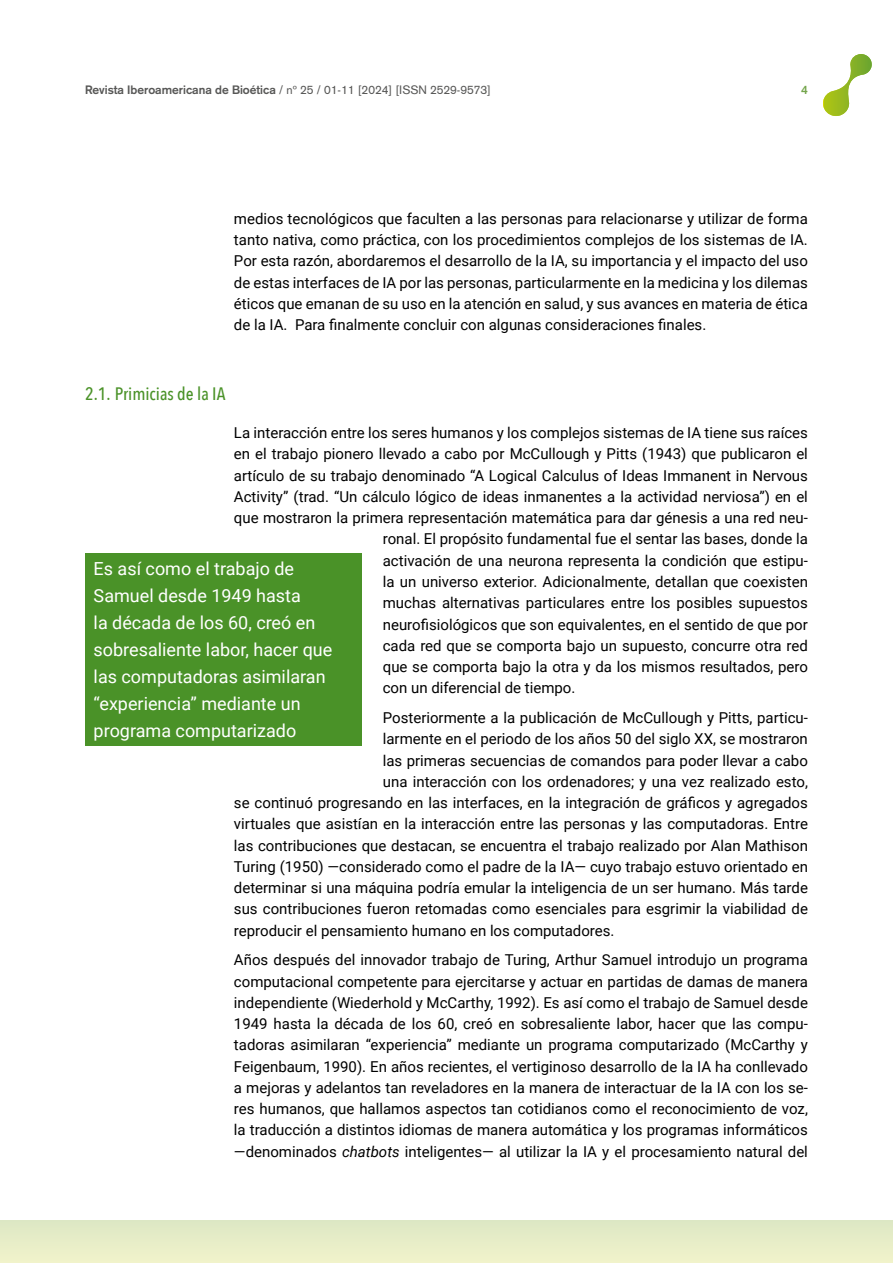
<style>
.page{position:relative;width:893px;height:1263px;background:#fff}
.page>*{position:absolute;margin:0;border:0;box-sizing:border-box;transform-origin:0 0}
.t1{font:18px/27px "Roboto";color:#fff}
.t2{font:500 18px "Avenir Next Condensed";color:#4a9228}
.t3{font:15px/21.3px "Roboto";color:#000;text-align:justify}
.t4{font:12px "Akzidenz Grotesk";color:#575756}
.t5{font:700 12px "Akzidenz Grotesk";color:#74a54c}
.s1{font-weight:700}
.s2{font-style:italic}
</style>
<div class="page">
<div style="left:0;top:1220px;width:893px;height:43px;background:#e7edc8"></div>
<svg style="left:823px;top:54px;width:49px;height:62px"></svg>
<div style="left:85px;top:553px;width:277px;height:192px;background:#4a9228"></div>
<p class="t4" style="left:85px;top:83px;width:407px"><span class="s1">Revista Iberoamericana de Bioética</span> / nº 25 / 01-11 [2024] [ISSN 2529-9573]</p>
<p class="t5" style="left:801px;top:83px;width:8px">4</p>
<p class="t3" style="left:234px;top:207px;width:575px">medios tecnológicos que faculten a las personas para relacionarse y utilizar de forma tanto nativa, como práctica, con los procedimientos complejos de los sistemas de IA.<br>Por esta razón, abordaremos el desarrollo de la IA, su importancia y el impacto del uso de estas interfaces de IA por las personas, particularmente en la medicina y los dilemas éticos que emanan de su uso en la atención en salud, y sus avances en materia de ética de la IA. Para finalmente concluir con algunas consideraciones finales.</p>
<p class="t2" style="left:85px;top:383px;width:142px">2.1. Primicias de la IA</p>
<p class="t3" style="left:234px;top:422px;width:575px">La interacción entre los seres humanos y los complejos sistemas de IA tiene sus raíces</p>
<p class="t3" style="left:234px;top:443px;width:575px">en el trabajo pionero llevado a cabo por McCullough y Pitts (1943) que publicaron el</p>
<p class="t3" style="left:234px;top:464px;width:575px">artículo de su trabajo denominado “A Logical Calculus of Ideas Immanent in Nervous</p>
<p class="t3" style="left:234px;top:485px;width:575px">Activity” (trad. “Un cálculo lógico de ideas inmanentes a la actividad nerviosa”) en el</p>
<p class="t3" style="left:234px;top:507px;width:575px">que mostraron la primera representación matemática para dar génesis a una red neu-</p>
<p class="t3" style="left:383px;top:528px;width:427px">ronal. El propósito fundamental fue el sentar las bases, donde la</p>
<p class="t3" style="left:383px;top:549px;width:427px">activación de una neurona representa la condición que estipu-</p>
<p class="t3" style="left:383px;top:570px;width:427px">la un universo exterior. Adicionalmente, detallan que coexisten</p>
<p class="t3" style="left:383px;top:592px;width:427px">muchas alternativas particulares entre los posibles supuestos</p>
<p class="t3" style="left:383px;top:613px;width:427px">neurofisiológicos que son equivalentes, en el sentido de que por</p>
<p class="t3" style="left:383px;top:634px;width:427px">cada red que se comporta bajo un supuesto, concurre otra red</p>
<p class="t3" style="left:383px;top:655px;width:427px">que se comporta bajo la otra y da los mismos resultados, pero</p>
<p class="t3" style="left:383px;top:677px;width:194px">con un diferencial de tiempo.</p>
<p class="t3" style="left:383px;top:706px;width:427px">Posteriormente a la publicación de McCullough y Pitts, particu-</p>
<p class="t3" style="left:383px;top:728px;width:427px">larmente en el periodo de los años 50 del siglo XX, se mostraron</p>
<p class="t3" style="left:383px;top:749px;width:427px">las primeras secuencias de comandos para poder llevar a cabo</p>
<p class="t3" style="left:383px;top:770px;width:427px">una interacción con los ordenadores; y una vez realizado esto,</p>
<p class="t3" style="left:234px;top:791px;width:575px">se continuó progresando en las interfaces, en la integración de gráficos y agregados</p>
<p class="t3" style="left:234px;top:813px;width:575px">virtuales que asistían en la interacción entre las personas y las computadoras. Entre</p>
<p class="t3" style="left:234px;top:834px;width:575px">las contribuciones que destacan, se encuentra el trabajo realizado por Alan Mathison</p>
<p class="t3" style="left:234px;top:855px;width:575px">Turing (1950) —considerado como el padre de la IA— cuyo trabajo estuvo orientado en</p>
<p class="t3" style="left:234px;top:876px;width:575px">determinar si una máquina podría emular la inteligencia de un ser humano. Más tarde</p>
<p class="t3" style="left:234px;top:898px;width:575px">sus contribuciones fueron retomadas como esenciales para esgrimir la viabilidad de</p>
<p class="t3" style="left:234px;top:919px;width:382px">reproducir el pensamiento humano en los computadores.</p>
<p class="t3" style="left:234px;top:949px;width:575px">Años después del innovador trabajo de Turing, Arthur Samuel introdujo un programa computacional competente para ejercitarse y actuar en partidas de damas de manera independiente (Wiederhold y McCarthy, 1992). Es así como el trabajo de Samuel desde 1949 hasta la década de los 60, creó en sobresaliente labor, hacer que las compu&shy;tadoras asimilaran “experiencia” mediante un programa computarizado (McCarthy y Feigenbaum, 1990). En años recientes, el vertiginoso desarrollo de la IA ha conllevado a mejoras y adelantos tan reveladores en la manera de interactuar de la IA con los se&shy;res humanos, que hallamos aspectos tan cotidianos como el reconocimiento de voz, la traducción a distintos idiomas de manera automática y los programas informáticos —denominados <span class="s2">chatbots</span> inteligentes— al utilizar la IA y el procesamiento natural del</p>
<p class="t1" style="left:94px;top:554px;width:240px">Es así como el trabajo de<br>Samuel desde 1949 hasta<br>la década de los 60, creó en sobresaliente labor, hacer que las computadoras asimilaran “experiencia” mediante un programa computarizado</p>
</div>
